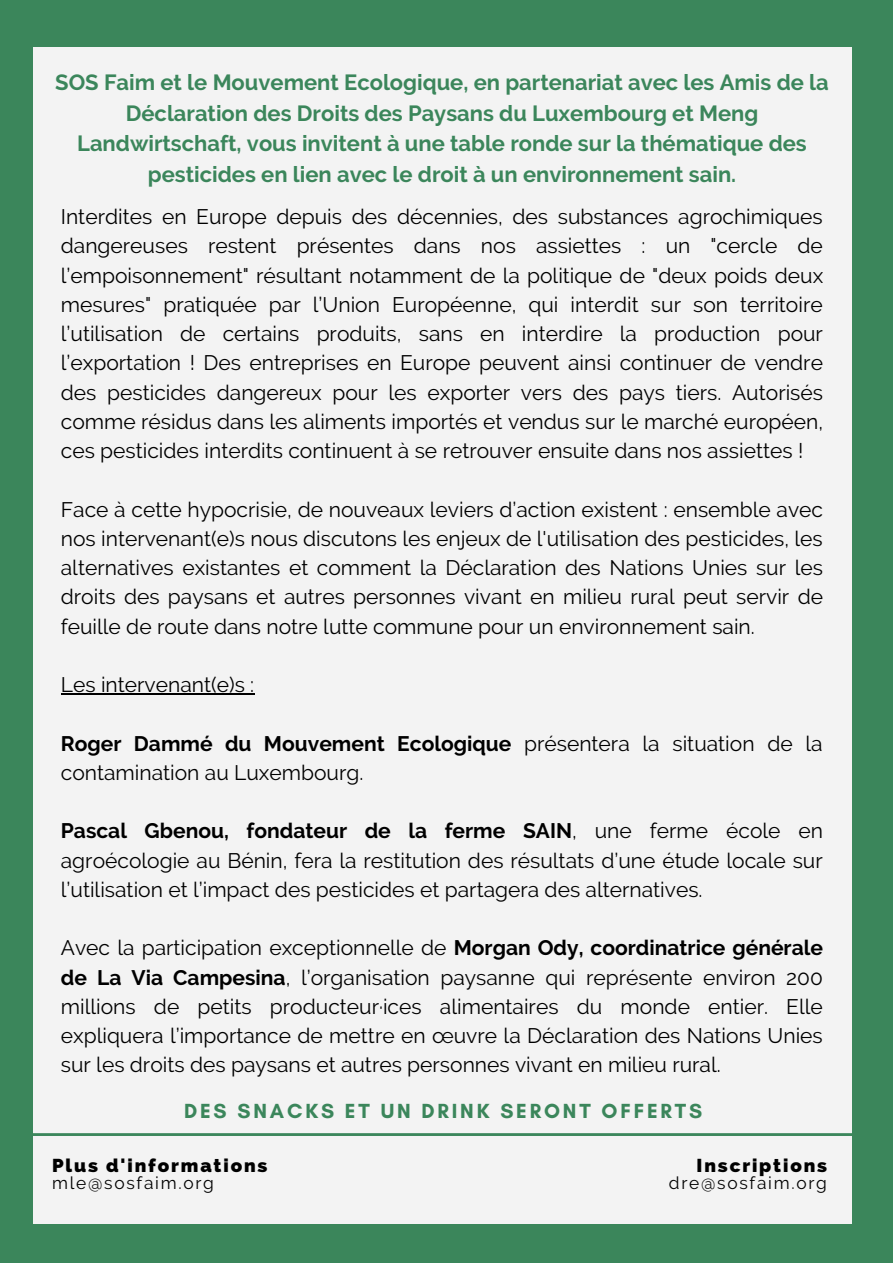
<style>
.page{position:relative;width:893px;height:1263px;background:#3b865b}
.page>*{position:absolute;margin:0;border:0;box-sizing:border-box;transform-origin:0 0}
.t1{font:700 21.9px/30.4px "Raleway";color:#3b865b;text-align:center}
.t2{font:21px/29.2px "Raleway";color:#000;text-align:justify}
.t3{font:700 20.85px "Glacial Indifference";letter-spacing:.135em;color:#3b865b}
.t4{font:800 18.75px "Raleway";letter-spacing:.1em;color:#000}
.t5{font:17.33px "Raleway";letter-spacing:.1em;color:#000}
.s1{font-weight:700}
</style>
<div class="page">
<div style="left:33px;top:47px;width:818px;height:1176px;background:#f3f3f3"></div>
<hr style="left:61px;top:693px;width:193px;height:2px;background:#000">
<hr style="left:33px;top:1133px;width:860px;height:3px;background:#3b865b">
<p class="t1" style="left:55px;top:68px;width:775px">SOS Faim et le Mouvement Ecologique, en partenariat avec les Amis de la Déclaration des Droits des Paysans du Luxembourg et Meng Landwirtschaft, vous invitent à une table ronde sur la thématique des pesticides en lien avec le droit à un environnement sain.</p>
<p class="t2" style="left:61px;top:202px;width:764px">Interdites en Europe depuis des décennies, des substances agrochimiques dangereuses restent présentes dans nos assiettes : un "cercle de l’empoisonnement" résultant notamment de la politique de "deux poids deux mesures" pratiquée par l’Union Européenne, qui interdit sur son territoire l’utilisation de certains produits, sans en interdire la production pour l’exportation ! Des entreprises en Europe peuvent ainsi continuer de vendre des pesticides dangereux pour les exporter vers des pays tiers. Autorisés comme résidus dans les aliments importés et vendus sur le marché européen, ces pesticides interdits continuent à se retrouver ensuite dans nos assiettes !</p>
<p class="t2" style="left:61px;top:494px;width:764px">Face à cette hypocrisie, de nouveaux leviers d’action existent : ensemble avec nos intervenant(e)s nous discutons les enjeux de l'utilisation des pesticides, les alternatives existantes et comment la Déclaration des Nations Unies sur les droits des paysans et autres personnes vivant en milieu rural peut servir de feuille de route dans notre lutte commune pour un environnement sain.</p>
<p class="t2" style="left:61px;top:670px;width:195px">Les intervenant(e)s :</p>
<p class="t2" style="left:61px;top:728px;width:763px"><span class="s1">Roger Dammé du Mouvement Ecologique</span> présentera la situation de la contamination au Luxembourg.</p>
<p class="t2" style="left:61px;top:816px;width:764px"><span class="s1">Pascal Gbenou, fondateur de la ferme SAIN</span>, une ferme école en agroécologie au Bénin, fera la restitution des résultats d’une étude locale sur l’utilisation et l’impact des pesticides et partagera des alternatives.</p>
<p class="t2" style="left:61px;top:933px;width:763px">Avec la participation exceptionnelle de <span class="s1">Morgan Ody, coordinatrice générale de La Via Campesina</span>, l’organisation paysanne qui représente environ 200 millions de petits producteur·ices alimentaires du monde entier. Elle expliquera l’importance de mettre en œuvre la Déclaration des Nations Unies sur les droits des paysans et autres personnes vivant en milieu rural.</p>
<p class="t3" style="left:184px;top:1098px;width:519px">DES SNACKS ET UN DRINK SERONT OFFERTS</p>
<p class="t4" style="left:52px;top:1154px;width:217px">Plus d'informations</p>
<p class="t5" style="left:52px;top:1172px;width:163px">mle@sosfaim.org</p>
<p class="t4" style="left:696px;top:1154px;width:132px">Inscriptions</p>
<p class="t5" style="left:669px;top:1172px;width:160px">dre@sosfaim.org</p>
</div>
